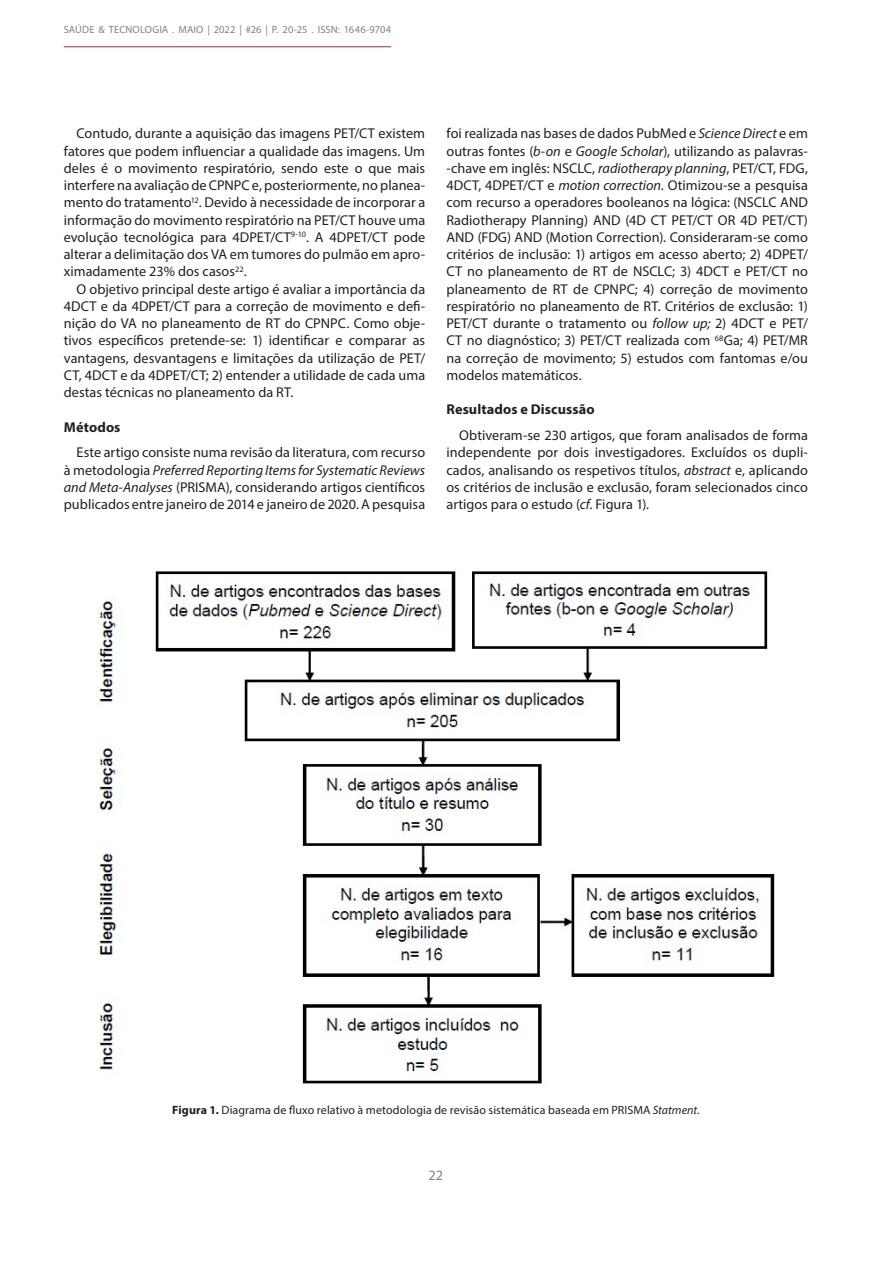
<style>
.page{position:relative;width:893px;height:1263px;background:#fff}
.page>*{position:absolute;margin:0;border:0;box-sizing:border-box;transform-origin:0 0}
.ST_texto{font:14.25px/17.2px "Myriad Pro";color:#231f20;text-align:justify}
.ST_subT1{font:700 14.25px "Myriad Pro";letter-spacing:.01em;color:#231f20}
.t1{font:14.25px "Myriad Pro";color:#808285}
.ST_titTabela{font:12px "Myriad Pro";letter-spacing:.01em;color:#231f20}
.ST_cargo{font:10.5px "Myriad Pro";letter-spacing:.01em;color:#808285}
.s1{font-style:italic}
.s2{font-weight:700}
</style>
<div class="page">
<hr style="left:64px;top:46px;width:327px;height:1px;background:#953235">
<img style="left:97px;top:571px;width:678px;height:513px">
<p class="ST_cargo" style="left:64px;top:23px;width:329px">SAÚDE &amp; TECNOLOGIA . MAIO | 2022 | #26 | P. 20-25 . ISSN: 1646-9704</p>
<p class="ST_texto" style="left:64px;top:125px;width:363px;text-indent:13px">Contudo, durante a aquisição das imagens PET/CT existem fatores que podem influenciar a qualidade das imagens. Um deles é o movimento respiratório, sendo este o que mais interfere na avaliação de CPNPC e, posteriormente, no planea&shy;mento do tratamento<sup>12</sup>. Devido à necessidade de incorporar a informação do movimento respiratório na PET/CT houve uma evolução tecnológica para 4DPET/CT<sup>9-10</sup>. A 4DPET/CT pode alterar a delimitação dos VA em tumores do pulmão em apro&shy;ximadamente 23% dos casos<sup>22</sup>.</p>
<p class="ST_texto" style="left:64px;top:280px;width:363px;text-indent:13px">O objetivo principal deste artigo é avaliar a importância da 4DCT e da 4DPET/CT para a correção de movimento e defi&shy;nição do VA no planeamento de RT do CPNPC. Como obje&shy;tivos específicos pretende-se: 1) identificar e comparar as vantagens, desvantagens e limitações da utilização de PET/ CT, 4DCT e da 4DPET/CT; 2) entender a utilidade de cada uma destas técnicas no planeamento da RT.</p>
<p class="ST_subT1" style="left:64px;top:417px;width:58px">Métodos</p>
<p class="ST_texto" style="left:64px;top:444px;width:363px;text-indent:13px">Este artigo consiste numa revisão da literatura, com recurso à metodologia <span class="s1">Preferred Reporting Items for Systematic Reviews and Meta-Analyses</span> (PRISMA), considerando artigos científicos publicados entre janeiro de 2014 e janeiro de 2020. A pesquisa</p>
<p class="ST_texto" style="left:446px;top:125px;width:363px">foi realizada nas bases de dados PubMed e <span class="s1">Science Direct</span> e em outras fontes (<span class="s1">b-on</span> e <span class="s1">Google Scholar</span>), utilizando as palavras--chave em inglês: NSCLC, <span class="s1">radiotherapy planning</span>, PET/CT, FDG, 4DCT, 4DPET/CT e <span class="s1">motion correction</span>. Otimizou-se a pesquisa com recurso a operadores booleanos na lógica: (NSCLC AND Radiotherapy Planning) AND (4D CT PET/CT OR 4D PET/CT)<br>AND (FDG) AND (Motion Correction). Consideraram-se como critérios de inclusão: 1) artigos em acesso aberto; 2) 4DPET/ CT no planeamento de RT de NSCLC; 3) 4DCT e PET/CT no planeamento de RT de CPNPC; 4) correção de movimento respiratório no planeamento de RT. Critérios de exclusão: 1)<br>PET/CT durante o tratamento ou <span class="s1">follow up;</span> 2) 4DCT e PET/ CT no diagnóstico; 3) PET/CT realizada com <sup>68</sup>Ga; 4) PET/MR na correção de movimento; 5) estudos com fantomas e/ou modelos matemáticos.</p>
<p class="ST_subT1" style="left:446px;top:400px;width:150px">Resultados e Discussão</p>
<p class="ST_texto" style="left:446px;top:426px;width:363px;text-indent:13px">Obtiveram-se 230 artigos, que foram analisados de forma independente por dois investigadores. Excluídos os dupli&shy;cados, analisando os respetivos títulos, <span class="s1">abstract</span> e, aplicando os critérios de inclusão e exclusão, foram selecionados cinco artigos para o estudo (<span class="s1">cf</span>. Figura 1).</p>
<p class="ST_titTabela" style="left:172px;top:1102px;width:529px"><span class="s2">Figura 1.</span> Diagrama de fluxo relativo à metodologia de revisão sistemática baseada em PRISMA <span class="s1">Statment</span>.</p>
<p class="t1" style="left:429px;top:1166px;width:16px">22</p>
</div>
